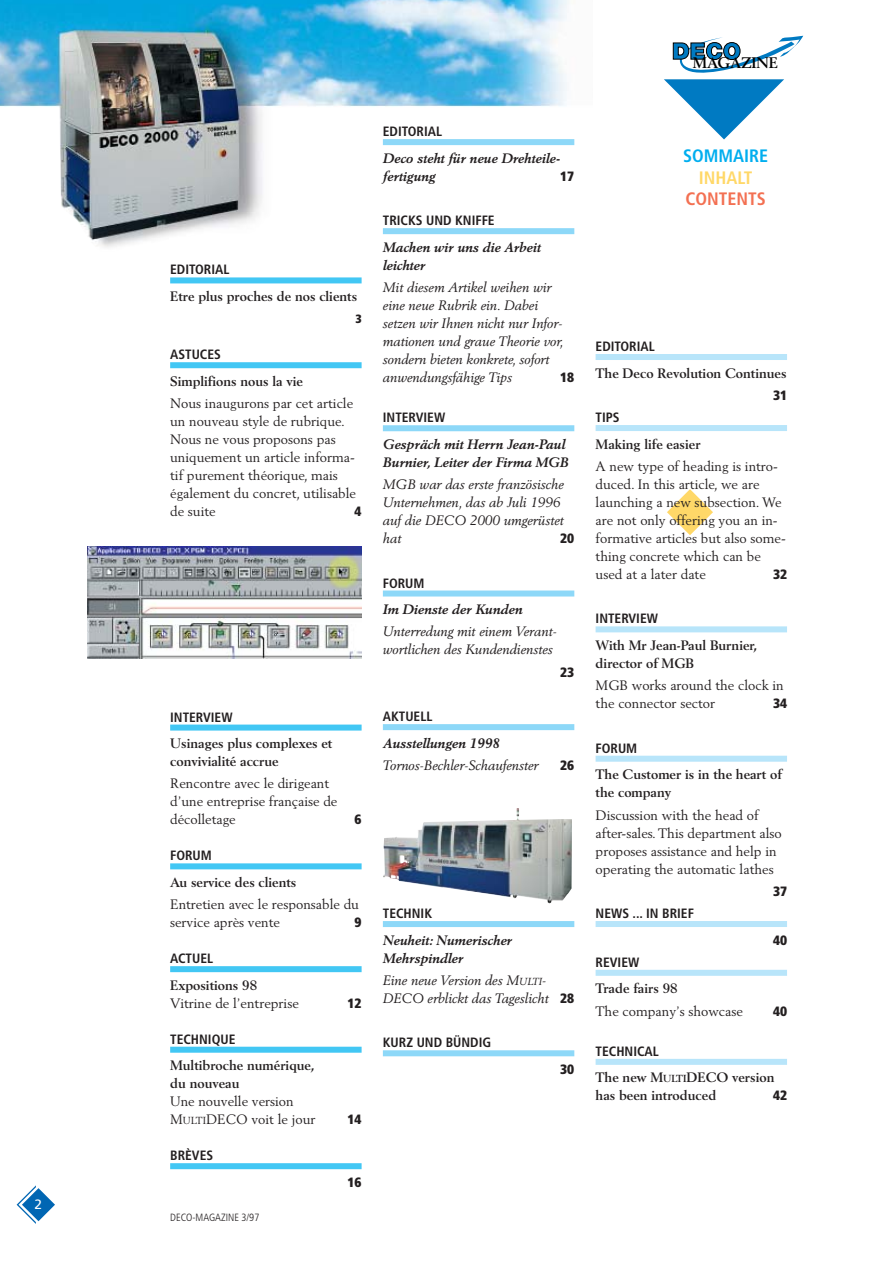
<style>
.page{position:relative;width:893px;height:1262px;background:#fff}
.page>*{position:absolute;margin:0;border:0;box-sizing:border-box;transform-origin:0 0}
.t1{font:700 condensed 18px "Frutiger";color:#00aeef}
.t2{font:700 condensed 18px "Frutiger";color:#f37052}
.t3{font:700 condensed 18px "Frutiger";color:#ffd868}
.t4{font:700 15.15px "Berling";color:#000}
.t5{font:13.5px/18px "Berling";color:#231f20}
.t6{font:italic 13.5px/18px "Berling";color:#231f20}
.t7{font:700 13.5px/18px "Berling";color:#231f20}
.t8{font:italic 700 13.5px/18px "Berling";color:#231f20}
.t9{font:700 condensed 13.5px "Frutiger";color:#231f20}
.t10{font:900 condensed 13.5px "Frutiger";color:#231f20}
.t11{font:13.5px "Frutiger";color:#fff}
.t12{font:900 condensed 12px "Frutiger";color:#231f20}
.t13{font:300 condensed 10.5px "Frutiger";color:#231f20}
.s1{font-size:10.2px}
.s2{font-family:"Frutiger";font-weight:900;font-style:normal;font-stretch:condensed}
</style>
<div class="page">
<svg style="left:667px;top:489px;width:46px;height:46px"></svg>
<img style="left:0;top:0;width:575px;height:247px">
<svg style="left:664px;top:36px;width:139px;height:103px"></svg>
<div style="left:170px;top:277px;width:191px;height:6px;background:#42c7f4"></div>
<div style="left:170px;top:362px;width:191px;height:6px;background:#42c7f4"></div>
<div style="left:383px;top:139px;width:191px;height:6px;background:#8dd8f8"></div>
<div style="left:383px;top:228px;width:191px;height:6px;background:#8dd8f8"></div>
<div style="left:383px;top:425px;width:191px;height:6px;background:#8dd8f8"></div>
<div style="left:383px;top:590px;width:191px;height:6px;background:#8dd8f8"></div>
<div style="left:383px;top:724px;width:191px;height:6px;background:#8dd8f8"></div>
<div style="left:595px;top:354px;width:192px;height:6px;background:#b8e5fa"></div>
<div style="left:595px;top:425px;width:192px;height:6px;background:#b8e5fa"></div>
<div style="left:595px;top:626px;width:192px;height:6px;background:#b8e5fa"></div>
<div style="left:595px;top:755px;width:192px;height:6px;background:#b8e5fa"></div>
<div style="left:595px;top:921px;width:192px;height:6px;background:#b8e5fa"></div>
<div style="left:595px;top:969px;width:192px;height:6px;background:#b8e5fa"></div>
<div style="left:595px;top:1058px;width:192px;height:6px;background:#b8e5fa"></div>
<div style="left:170px;top:724px;width:191px;height:6px;background:#42c7f4"></div>
<div style="left:170px;top:863px;width:191px;height:6px;background:#42c7f4"></div>
<div style="left:170px;top:966px;width:191px;height:6px;background:#42c7f4"></div>
<div style="left:170px;top:1046px;width:191px;height:6px;background:#42c7f4"></div>
<div style="left:170px;top:1163px;width:191px;height:6px;background:#42c7f4"></div>
<img style="left:88px;top:546px;width:273px;height:112px">
<div style="left:383px;top:921px;width:191px;height:6px;background:#8dd8f8"></div>
<div style="left:383px;top:1050px;width:191px;height:6px;background:#8dd8f8"></div>
<img style="left:383px;top:808px;width:189px;height:95px">
<svg style="left:17px;top:1185px;width:38px;height:38px"></svg>
<p class="t11" style="left:35px;top:1198px;width:9px">2</p>
<p class="t4" style="left:692px;top:57px;width:87px">MAGAZINE</p>
<p class="t9" style="left:170px;top:264px;width:61px">EDITORIAL</p>
<p class="t7" style="left:170px;top:288px;width:189px">Etre plus proches de nos clients</p>
<p class="t12" style="left:355px;top:314px;width:8px">3</p>
<p class="t9" style="left:170px;top:349px;width:52px">ASTUCES</p>
<p class="t7" style="left:170px;top:373px;width:134px">Simplifions nous la vie</p>
<p class="t5" style="left:170px;top:395px;width:187px">Nous inaugurons par cet article un nouveau style de rubrique.<br>Nous ne vous proposons pas uniquement un article informa&shy;tif purement théorique, mais également du concret, utilisable de suite</p>
<p class="t10" style="left:354px;top:506px;width:9px">4</p>
<p class="t9" style="left:170px;top:711px;width:64px">INTERVIEW</p>
<p class="t7" style="left:170px;top:735px;width:164px">Usinages plus complexes et convivialité accrue</p>
<p class="t5" style="left:170px;top:775px;width:169px">Rencontre avec le dirigeant d’une entreprise française de décolletage</p>
<p class="t10" style="left:354px;top:814px;width:9px">6</p>
<p class="t9" style="left:170px;top:850px;width:43px">FORUM</p>
<p class="t7" style="left:170px;top:874px;width:128px">Au service des clients</p>
<p class="t5" style="left:170px;top:896px;width:190px">Entretien avec le responsable du service après vente</p>
<p class="t10" style="left:354px;top:917px;width:9px">9</p>
<p class="t9" style="left:170px;top:953px;width:44px">ACTUEL</p>
<p class="t7" style="left:170px;top:977px;width:89px">Expositions 98</p>
<p class="t5" style="left:170px;top:994px;width:130px">Vitrine de l’entreprise</p>
<p class="t10" style="left:347px;top:997px;width:16px">12</p>
<p class="t9" style="left:170px;top:1033px;width:67px">TECHNIQUE</p>
<p class="t7" style="left:170px;top:1057px;width:146px">Multibroche numérique, du nouveau</p>
<p class="t5" style="left:170px;top:1093px;width:147px">Une nouvelle version<br>M<span class="s1">ULTI</span>DECO voit le jour</p>
<p class="t10" style="left:347px;top:1114px;width:16px">14</p>
<p class="t9" style="left:170px;top:1150px;width:45px">BRÈVES</p>
<p class="t13" style="left:170px;top:1212px;width:91px">DECO-MAGAZINE 3/97</p>
<p class="t10" style="left:347px;top:1176px;width:16px">16</p>
<p class="t9" style="left:383px;top:126px;width:61px">EDITORIAL</p>
<p class="t8" style="left:383px;top:150px;width:178px">Deco steht für neue Drehteile&shy;fertigung</p>
<p class="t10" style="left:560px;top:170px;width:16px">17</p>
<p class="t9" style="left:383px;top:215px;width:113px">TRICKS UND KNIFFE</p>
<p class="t8" style="left:383px;top:239px;width:159px">Machen wir uns die Arbeit leichter</p>
<p class="t6" style="left:383px;top:279px;width:182px">Mit diesem Artikel weihen wir eine neue Rubrik ein. Dabei setzen wir Ihnen nicht nur Infor&shy;mationen und graue Theorie vor, sondern bieten konkrete, sofort anwendungsfähige Tips</p>
<p class="t10" style="left:560px;top:372px;width:16px">18</p>
<p class="t9" style="left:383px;top:412px;width:64px">INTERVIEW</p>
<p class="t8" style="left:383px;top:436px;width:187px">Gespräch mit Herrn Jean-Paul<br>Burnier, Leiter der Firma MGB</p>
<p class="t6" style="left:383px;top:476px;width:182px">MGB war das erste französische<br>Unternehmen, das ab Juli 1996 auf die DECO 2000 umgerüstet hat</p>
<p class="t10" style="left:560px;top:533px;width:16px">20</p>
<p class="t9" style="left:383px;top:577px;width:43px">FORUM</p>
<p class="t8" style="left:383px;top:601px;width:141px">Im Dienste der Kunden</p>
<p class="t6" style="left:383px;top:623px;width:175px">Unterredung mit einem Verant&shy;wortlichen des Kundendienstes</p>
<p class="t10" style="left:560px;top:666px;width:16px">23</p>
<p class="t9" style="left:383px;top:711px;width:51px">AKTUELL</p>
<p class="t8" style="left:383px;top:735px;width:118px">Ausstellungen 1998</p>
<p class="t6" style="left:383px;top:757px;width:157px">Tornos-Bechler-Schaufenster</p>
<p class="t10" style="left:560px;top:760px;width:16px">26</p>
<p class="t9" style="left:383px;top:908px;width:51px">TECHNIK</p>
<p class="t8" style="left:383px;top:932px;width:131px">Neuheit: Numerischer<br>Mehrspindler</p>
<p class="t6" style="left:383px;top:972px;width:193px">Eine neue Version des M<span class="s1">ULTI</span>-<br>DECO erblickt das Tageslicht <span class="s2">28</span></p>
<p class="t9" style="left:383px;top:1037px;width:110px">KURZ UND BÜNDIG</p>
<p class="t10" style="left:560px;top:1063px;width:16px">30</p>
<h1 class="t1" style="left:683px;top:149px;width:87px">SOMMAIRE</h1>
<h1 class="t3" style="left:699px;top:170px;width:55px">INHALT</h1>
<h1 class="t2" style="left:685px;top:192px;width:82px">CONTENTS</h1>
<p class="t9" style="left:595px;top:341px;width:61px">EDITORIAL</p>
<p class="t7" style="left:595px;top:365px;width:192px">The Deco Revolution Continues</p>
<p class="t10" style="left:773px;top:390px;width:16px">31</p>
<p class="t9" style="left:595px;top:412px;width:25px">TIPS</p>
<p class="t7" style="left:595px;top:436px;width:106px">Making life easier</p>
<p class="t5" style="left:595px;top:458px;width:192px">A new type of heading is intro&shy;duced. In this article, we are launching a new subsection. We are not only offering you an in&shy;formative articles but also some&shy;thing concrete which can be used at a later date</p>
<p class="t10" style="left:773px;top:569px;width:16px">32</p>
<p class="t9" style="left:595px;top:613px;width:64px">INTERVIEW</p>
<p class="t7" style="left:595px;top:637px;width:163px">With Mr Jean-Paul Burnier, director of MGB</p>
<p class="t5" style="left:595px;top:677px;width:189px">MGB works around the clock in the connector sector</p>
<p class="t10" style="left:773px;top:698px;width:16px">34</p>
<p class="t9" style="left:595px;top:742px;width:43px">FORUM</p>
<p class="t7" style="left:595px;top:766px;width:188px">The Customer is in the heart of the company</p>
<p class="t5" style="left:595px;top:806px;width:188px">Discussion with the head of after-sales. This department also proposes assistance and help in operating the automatic lathes</p>
<p class="t10" style="left:773px;top:885px;width:16px">37</p>
<p class="t9" style="left:595px;top:908px;width:100px">NEWS ... IN BRIEF</p>
<p class="t10" style="left:773px;top:934px;width:16px">40</p>
<p class="t9" style="left:595px;top:956px;width:45px">REVIEW</p>
<p class="t7" style="left:595px;top:980px;width:84px">Trade fairs 98</p>
<p class="t5" style="left:595px;top:1002px;width:149px">The company’s showcase</p>
<p class="t10" style="left:773px;top:1005px;width:16px">40</p>
<p class="t9" style="left:595px;top:1045px;width:65px">TECHNICAL</p>
<p class="t7" style="left:595px;top:1069px;width:180px">The new M<span class="s1">ULTI</span>DECO version has been introduced</p>
<p class="t10" style="left:773px;top:1090px;width:16px">42</p>
</div>
